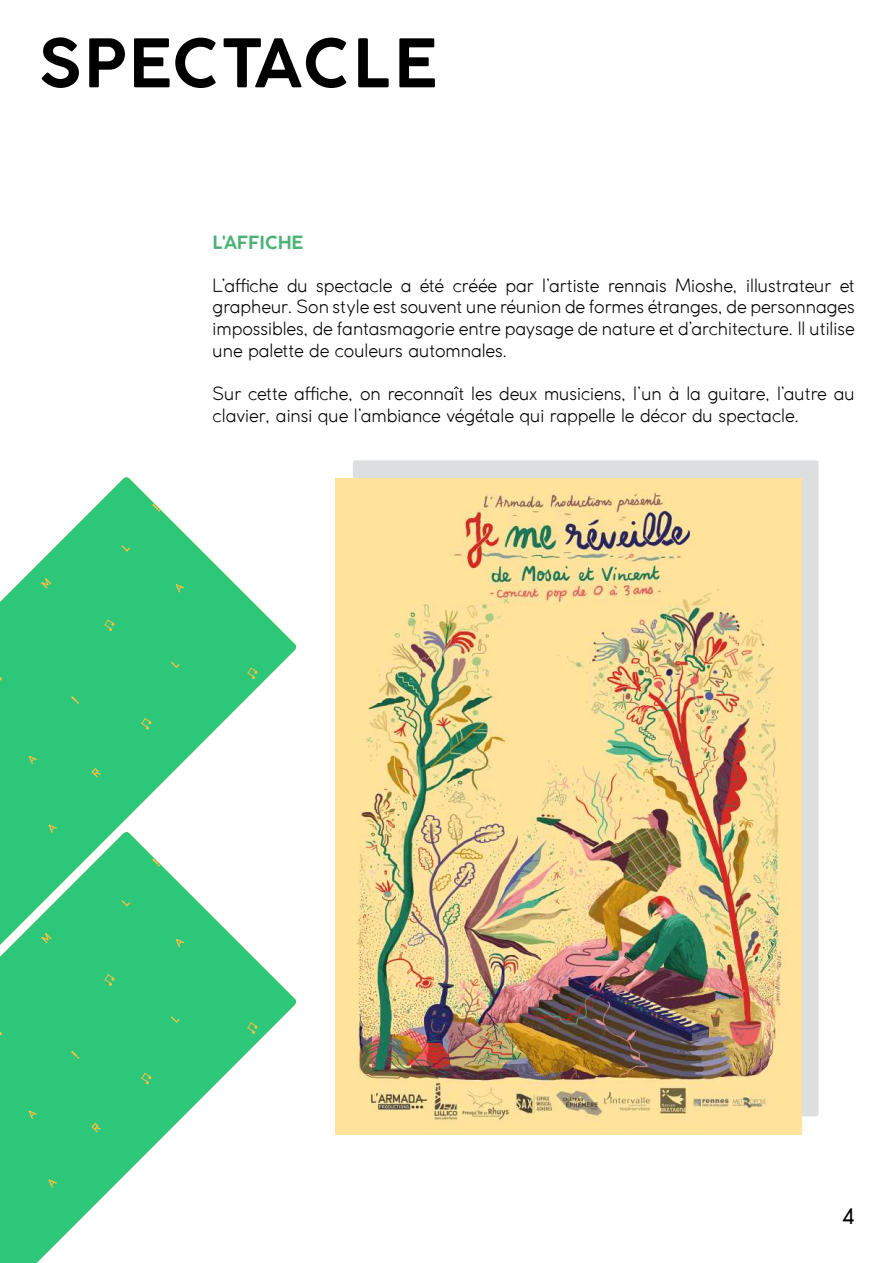
<style>
.page{position:relative;width:893px;height:1263px;background:#fff}
.page>*{position:absolute;margin:0;border:0;box-sizing:border-box;transform-origin:0 0}
.t1{font:700 66px "Coco Gothic";letter-spacing:.05em;color:#000}
.t2{font:21px "Coco Gothic";color:#000}
.t3{font:300 18px/21.6px "Coco Gothic";color:#000;text-align:justify}
.t4{font:700 18px "Coco Gothic";color:#4cb276}
</style>
<div class="page">
<svg style="left:0;top:477px;width:297px;height:353px;fill:#2dc779"></svg>
<svg style="left:29px;top:756px;width:8px;height:8px"></svg>
<svg style="left:49px;top:824px;width:8px;height:6px"></svg>
<svg style="left:91px;top:768px;width:10px;height:10px"></svg>
<svg style="left:71px;top:696px;width:8px;height:8px"></svg>
<svg style="left:0;top:674px;width:2px;height:7px"></svg>
<svg style="left:193px;top:817px;width:9px;height:8px"></svg>
<svg style="left:41px;top:578px;width:11px;height:11px"></svg>
<svg style="left:244px;top:590px;width:10px;height:9px"></svg>
<svg style="left:176px;top:584px;width:8px;height:9px"></svg>
<svg style="left:216px;top:751px;width:9px;height:10px"></svg>
<svg style="left:121px;top:545px;width:9px;height:7px"></svg>
<svg style="left:171px;top:661px;width:9px;height:7px"></svg>
<svg style="left:44px;top:505px;width:9px;height:8px"></svg>
<svg style="left:104px;top:619px;width:11px;height:12px"></svg>
<svg style="left:152px;top:504px;width:8px;height:8px"></svg>
<svg style="left:247px;top:667px;width:11px;height:12px"></svg>
<svg style="left:141px;top:718px;width:11px;height:12px"></svg>
<svg style="left:280px;top:795px;width:10px;height:12px"></svg>
<svg style="left:0;top:832px;width:297px;height:431px;fill:#2dc779"></svg>
<svg style="left:29px;top:1110px;width:8px;height:9px"></svg>
<svg style="left:69px;top:1250px;width:10px;height:9px"></svg>
<svg style="left:117px;top:1185px;width:10px;height:9px"></svg>
<svg style="left:49px;top:1179px;width:8px;height:9px"></svg>
<svg style="left:91px;top:1123px;width:10px;height:9px"></svg>
<svg style="left:71px;top:1051px;width:8px;height:8px"></svg>
<svg style="left:0;top:1029px;width:2px;height:6px"></svg>
<svg style="left:193px;top:1172px;width:9px;height:8px"></svg>
<svg style="left:246px;top:1226px;width:9px;height:8px"></svg>
<svg style="left:41px;top:933px;width:11px;height:10px"></svg>
<svg style="left:244px;top:945px;width:10px;height:9px"></svg>
<svg style="left:176px;top:939px;width:8px;height:8px"></svg>
<svg style="left:216px;top:1106px;width:9px;height:9px"></svg>
<svg style="left:121px;top:900px;width:9px;height:6px"></svg>
<svg style="left:171px;top:1016px;width:9px;height:7px"></svg>
<svg style="left:44px;top:860px;width:9px;height:8px"></svg>
<svg style="left:104px;top:974px;width:11px;height:12px"></svg>
<svg style="left:152px;top:858px;width:8px;height:8px"></svg>
<svg style="left:247px;top:1022px;width:11px;height:12px"></svg>
<svg style="left:141px;top:1073px;width:11px;height:12px"></svg>
<svg style="left:280px;top:1150px;width:10px;height:11px"></svg>
<div style="left:353px;top:460px;width:466px;height:656px;background:#dddee0;border-radius:3px"></div>
<img style="left:336px;top:478px;width:465px;height:656px">
<h1 class="t1" style="left:38px;top:28px;width:400px">SPECTACLE</h1>
<p class="t4" style="left:213px;top:232px;width:92px">L'AFFICHE</p>
<p class="t3" style="left:213px;top:274px;width:644px">L’affiche du spectacle a été créée par l’artiste rennais Mioshe, illustrateur et grapheur. Son style est souvent une réunion de formes étranges, de personnages impossibles, de fantasmagorie entre paysage de nature et d’architecture. Il utilise une palette de couleurs automnales.</p>
<p class="t3" style="left:213px;top:382px;width:644px">Sur cette affiche, on reconnaît les deux musiciens, l’un à la guitare, l’autre au clavier, ainsi que l’ambiance végétale qui rappelle le décor du spectacle.</p>
<p class="t2" style="left:842px;top:1206px;width:15px">4</p>
</div>
